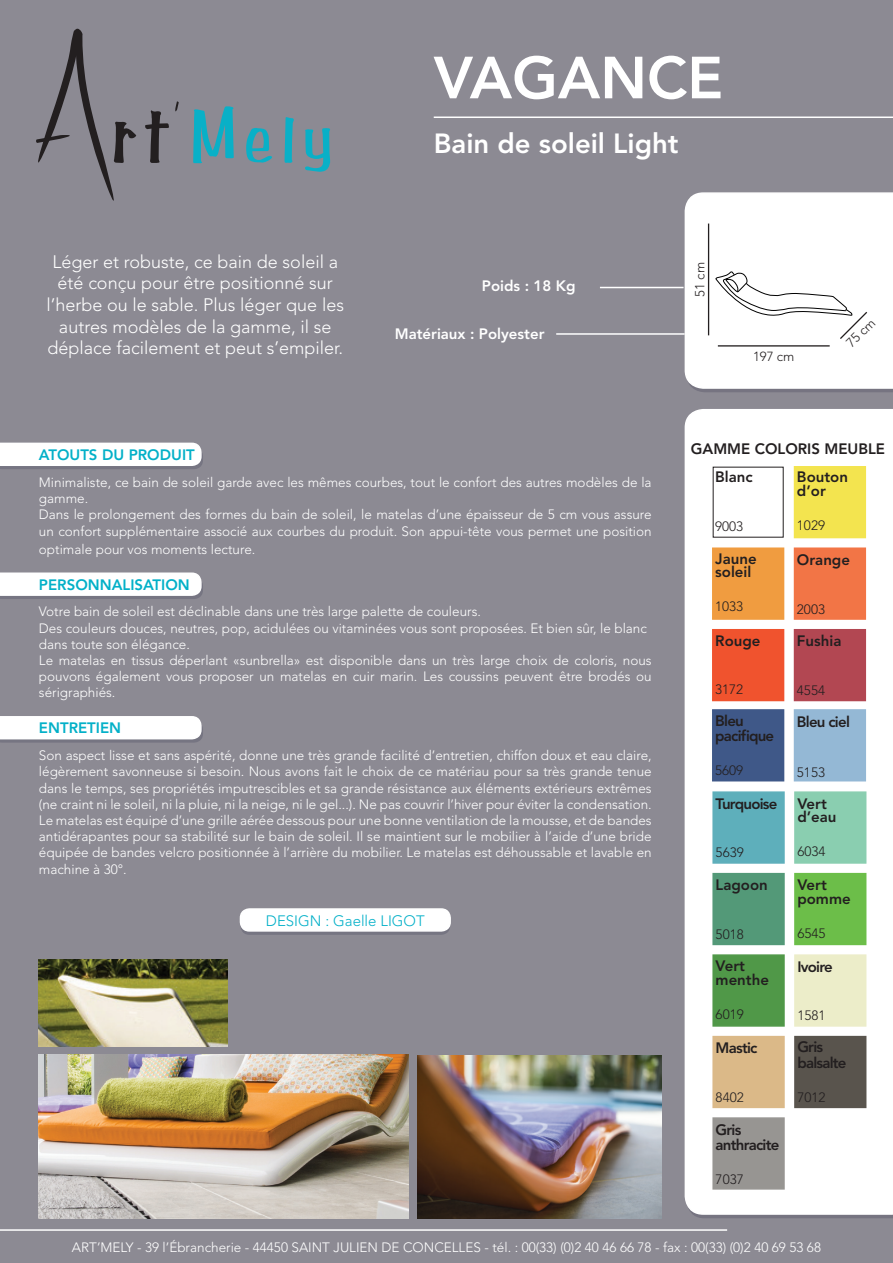
<style>
.page{position:relative;width:893px;height:1263px;background:#8c8a93}
.page>*{position:absolute;margin:0;border:0;box-sizing:border-box;transform-origin:0 0}
.t1{font:800 58.8px "Avenir LT Std";color:#fff}
.t2{font:800 27.6px "Avenir LT Std";color:#fff}
.t3{font:300 18px/21.6px "Avenir LT Std";color:#fff;text-align:center}
.t4{font:800 15px/13.5px "Avenir LT Std";color:#231f20}
.t5{font:800 15px/15px "Avenir LT Std";letter-spacing:-.05em;color:#231f20}
.t6{font:800 15px "Avenir LT Std";color:#03b0c8}
.t7{font:800 15px "Avenir LT Std";color:#fff}
.t8{font:300 15px "Avenir LT Std";color:#03b0c8}
.t9{font:300 13.5px/16.2px "Avenir LT Std";color:#fff}
.t10{font:300 13.5px "Avenir LT Std";color:#231f20}
.t11{font:300 13.2px "Avenir LT Std";color:#231f20}
</style>
<div class="page">
<div style="left:685px;top:409px;width:208px;height:806px;background:#fff"></div>
<hr style="left:0;top:1229px;width:727px;height:2px;background:#fff">
<div style="left:713px;top:467px;width:70px;height:70px;background:#fff"></div>
<div style="left:712px;top:547px;width:72px;height:73px;background:#f09c40;border:2px solid #f09c40"></div>
<div style="left:712px;top:629px;width:72px;height:72px;background:#f0532e"></div>
<div style="left:712px;top:791px;width:73px;height:73px;background:#5eafbb;border:2px solid #5eafbb"></div>
<div style="left:712px;top:954px;width:73px;height:73px;background:#509848;border:2px solid #509848"></div>
<div style="left:712px;top:1036px;width:73px;height:72px;background:#dbb988;border:2px solid #dbb988"></div>
<div style="left:794px;top:466px;width:72px;height:72px;background:#f3e44f"></div>
<div style="left:712px;top:709px;width:72px;height:72px;background:#3f5888"></div>
<div style="left:794px;top:547px;width:72px;height:73px;background:#f27546;border:2px solid #f27546"></div>
<div style="left:794px;top:629px;width:72px;height:72px;background:#b24752"></div>
<div style="left:794px;top:791px;width:72px;height:73px;background:#8aceb0;border:2px solid #8aceb0"></div>
<div style="left:794px;top:954px;width:72px;height:73px;background:#ecedc9;border:2px solid #ecedc9"></div>
<div style="left:794px;top:1036px;width:72px;height:72px;background:#59544d"></div>
<div style="left:712px;top:1117px;width:73px;height:72px;background:#979592;border:2px solid #979592"></div>
<div style="left:794px;top:709px;width:72px;height:72px;background:#94b8d5"></div>
<div style="left:712px;top:873px;width:73px;height:72px;background:#539978;border:2px solid #539978"></div>
<div style="left:794px;top:873px;width:72px;height:72px;background:#6cbe49"></div>
<svg style="left:145px;top:110px;width:24px;height:53px"></svg>
<svg style="left:36px;top:28px;width:100px;height:173px"></svg>
<svg style="left:193px;top:106px;width:41px;height:57px"></svg>
<svg style="left:246px;top:128px;width:26px;height:35px"></svg>
<svg style="left:284px;top:117px;width:10px;height:46px"></svg>
<svg style="left:305px;top:128px;width:25px;height:44px"></svg>
<svg style="left:175px;top:101px;width:4px;height:11px"></svg>
<hr style="left:434px;top:117px;width:459px;height:1px;background:#fff">
<div style="left:240px;top:913px;width:210px;height:22px;background:#767582;border-radius:9px"></div>
<svg style="left:0;top:443px;width:203px;height:26px;background:#ededef"></svg>
<svg style="left:0;top:572px;width:203px;height:27px;background:#ebebed"></svg>
<svg style="left:0;top:716px;width:203px;height:27px;background:#ebebed"></svg>
<div style="left:240px;top:909px;width:210px;height:22px;background:#fff;border-radius:9px"></div>
<div style="left:240px;top:908px;width:211px;height:24px;border:2px solid #fff;border-radius:9px"></div>
<img style="left:39px;top:1055px;width:370px;height:163px">
<img style="left:39px;top:960px;width:188px;height:86px">
<img style="left:417px;top:1056px;width:244px;height:162px">
<div style="left:685px;top:192px;width:208px;height:200px;background:#fff"></div>
<hr style="left:600px;top:287px;width:84px;height:1px;background:#fff">
<hr style="left:556px;top:333px;width:129px;height:2px;background:#fff">
<h3 class="t3" style="left:46px;top:251px;width:299px">Léger et robuste, ce bain de soleil a été conçu pour être positionné sur l’herbe ou le sable. Plus léger que les autres modèles de la gamme, il se déplace facilement et peut s’empiler.</h3>
<h1 class="t1" style="left:434px;top:43px;width:291px">VAGANCE</h1>
<h2 class="t2" style="left:434px;top:127px;width:246px">Bain de soleil Light</h2>
<p class="t7" style="left:482px;top:276px;width:95px">Poids : 18 Kg</p>
<p class="t7" style="left:395px;top:325px;width:151px">Matériaux : Polyester</p>
<p class="t11" style="left:692px;top:297px;width:36px;rotate:-90deg">51 cm</p>
<p class="t11" style="left:753px;top:349px;width:43px">197 cm</p>
<p class="t11" style="left:843px;top:339px;width:36px;rotate:-45deg">75 cm</p>
<p class="t6" style="left:39px;top:446px;width:157px">ATOUTS DU PRODUIT</p>
<p class="t9" style="left:39px;top:474px;width:614px">Minimaliste, ce bain de soleil garde avec les mêmes courbes, tout le confort des autres modèles de la gamme.<br>Dans le prolongement des formes du bain de soleil, le matelas d’une épaisseur de 5 cm vous assure un confort supplémentaire associé aux courbes du produit. Son appui-tête vous permet une position</p>
<p class="t9" style="left:39px;top:541px;width:218px">optimale pour vos moments lecture.</p>
<p class="t6" style="left:39px;top:576px;width:152px">PERSONNALISATION</p>
<p class="t9" style="left:39px;top:604px;width:614px">Votre bain de soleil est déclinable dans une très large palette de couleurs.<br>Des couleurs douces, neutres, pop, acidulées ou vitaminées vous sont proposées. Et bien sûr, le blanc dans toute son élégance.<br>Le matelas en tissus déperlant «sunbrella» est disponible dans un très large choix de coloris, nous pouvons également vous proposer un matelas en cuir marin. Les coussins peuvent être brodés ou sérigraphiés.</p>
<p class="t6" style="left:39px;top:719px;width:84px">ENTRETIEN</p>
<p class="t9" style="left:39px;top:747px;width:614px;text-align:justify">Son aspect lisse et sans aspérité, donne une très grande facilité d’entretien, chiffon doux et eau claire, légèrement savonneuse si besoin. Nous avons fait le choix de ce matériau pour sa très grande tenue dans le temps, ses propriétés imputrescibles et sa grande résistance aux éléments extérieurs extrêmes (ne craint ni le soleil, ni la pluie, ni la neige, ni le gel...). Ne pas couvrir l’hiver pour éviter la condensation.<br>Le matelas est équipé d’une grille aérée dessous pour une bonne ventilation de la mousse, et de bandes antidérapantes pour sa stabilité sur le bain de soleil. Il se maintient sur le mobilier à l’aide d’une bride équipée de bandes velcro positionnée à l’arrière du mobilier. Le matelas est déhoussable et lavable en machine à 30°.</p>
<p class="t8" style="left:266px;top:912px;width:160px">DESIGN : Gaelle LIGOT</p>
<p class="t4" style="left:715px;top:434px;width:171px;line-height:28.5px;text-indent:-24px">GAMME COLORIS MEUBLE<br>Blanc</p>
<p class="t10" style="left:715px;top:518px;width:30px">9003</p>
<p class="t4" style="left:715px;top:552px;width:43px">Jaune soleil</p>
<p class="t10" style="left:715px;top:599px;width:30px">1033</p>
<p class="t4" style="left:715px;top:634px;width:47px">Rouge</p>
<p class="t10" style="left:715px;top:682px;width:30px">3172</p>
<p class="t4" style="left:797px;top:470px;width:53px">Bouton d’or</p>
<p class="t10" style="left:797px;top:517px;width:30px">1029</p>
<p class="t4" style="left:797px;top:553px;width:55px">Orange</p>
<p class="t10" style="left:797px;top:601px;width:30px">2003</p>
<p class="t4" style="left:797px;top:634px;width:46px">Fushia</p>
<p class="t10" style="left:797px;top:682px;width:30px">4554</p>
<p class="t5" style="left:715px;top:713px;width:60px">Bleu pacifique</p>
<p class="t10" style="left:715px;top:762px;width:30px">5609</p>
<p class="t5" style="left:716px;top:796px;width:63px">Turquoise</p>
<p class="t10" style="left:716px;top:844px;width:30px">5639</p>
<p class="t4" style="left:716px;top:878px;width:54px">Lagoon</p>
<p class="t10" style="left:716px;top:926px;width:30px">5018</p>
<p class="t4" style="left:716px;top:959px;width:55px">Vert menthe</p>
<p class="t10" style="left:716px;top:1006px;width:30px">6019</p>
<p class="t4" style="left:716px;top:1041px;width:43px">Mastic</p>
<p class="t10" style="left:716px;top:1089px;width:30px">8402</p>
<p class="t5" style="left:716px;top:1122px;width:65px">Gris anthracite</p>
<p class="t10" style="left:716px;top:1171px;width:30px">7037</p>
<p class="t5" style="left:797px;top:714px;width:54px">Bleu ciel</p>
<p class="t10" style="left:797px;top:764px;width:30px">5153</p>
<p class="t4" style="left:797px;top:797px;width:41px">Vert d’eau</p>
<p class="t10" style="left:797px;top:844px;width:30px">6034</p>
<p class="t4" style="left:797px;top:878px;width:55px">Vert pomme</p>
<p class="t10" style="left:797px;top:925px;width:30px">6545</p>
<p class="t4" style="left:797px;top:960px;width:37px">Ivoire</p>
<p class="t10" style="left:797px;top:1008px;width:30px">1581</p>
<p class="t5" style="left:797px;top:1039px;width:51px;line-height:16.2px">Gris balsalte</p>
<p class="t10" style="left:797px;top:1090px;width:30px">7012</p>
<p class="t9" style="left:72px;top:1239px;width:750px">ART’MELY - 39 l’Ébrancherie - 44450 SAINT JULIEN DE CONCELLES - tél. : 00(33) (0)2 40 46 66 78 - fax : 00(33) (0)2 40 69 53 68</p>
</div>
